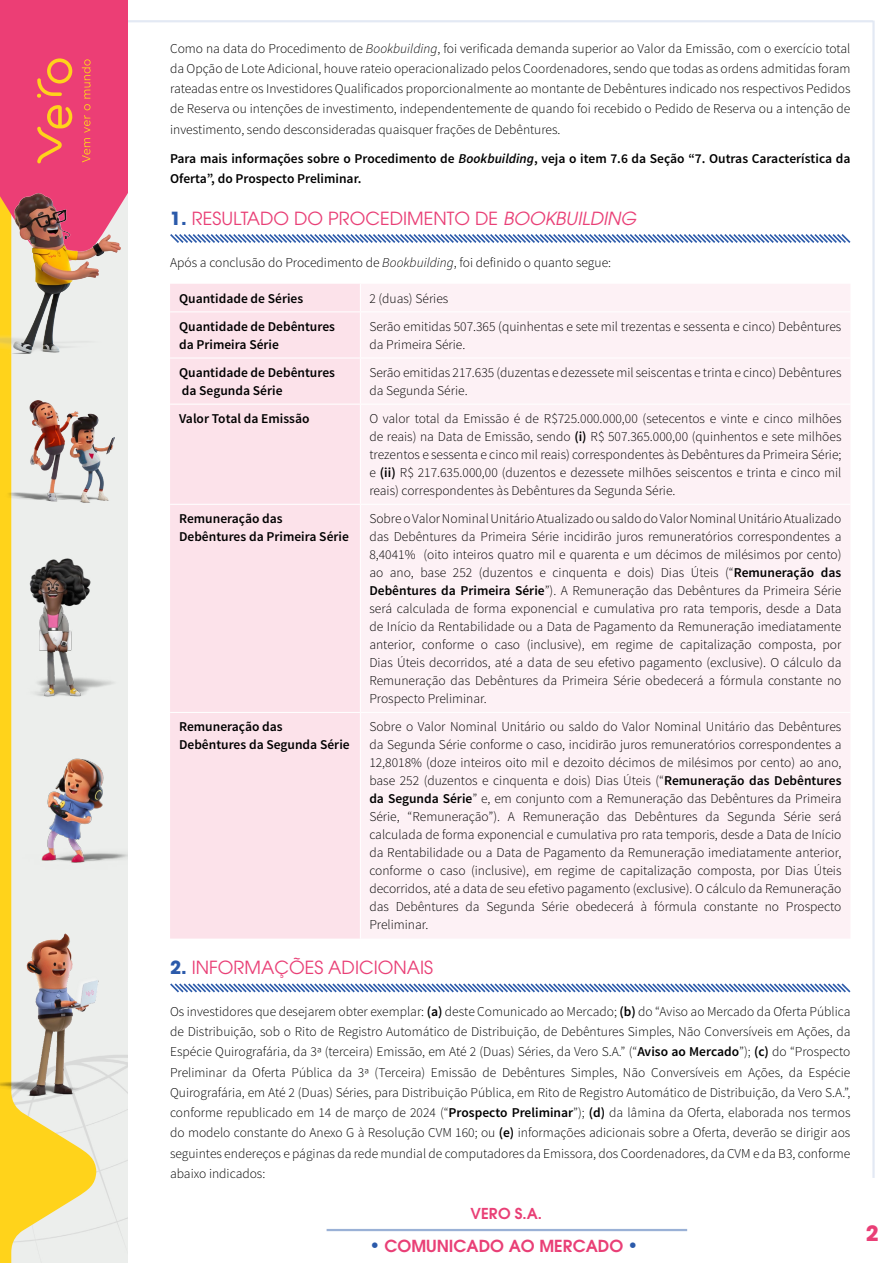
<style>
.page{position:relative;width:893px;height:1263px;background:#fff}
.page>*{position:absolute;margin:0;border:0;box-sizing:border-box;transform-origin:0 0}
.t1{font:700 21px "ITC Avant Garde Pro";color:#e93f76}
.t2{font:18px "ITC Avant Garde Pro";color:#e93f76}
.t3{font:600 16.5px "ITC Avant Garde Pro";color:#e93f76}
.t4{font:600 15px "ITC Avant Garde Pro";color:#e93f76}
.t5{font:300 13.5px/18px "Source Sans Pro";color:#000;text-align:justify}
.t6{font:600 13.5px/18px "Source Sans Pro";color:#000}
.s1{font-style:italic}
.s2{font-weight:700;color:#2b5aaa}
.s3{font-weight:600}
.s4{font-size:18px;color:#2b5aaa}
</style>
<div class="page">
<hr style="left:872px;top:21px;width:3px;height:1157px;background:#d5deee">
<hr style="left:327px;top:1229px;width:360px;height:2px;background:#6487c1">
<hr style="left:61px;top:20px;width:812px;height:2px;background:#d5deee">
<div style="left:0;top:0;width:128px;height:1263px;background:#eceeec"></div>
<img style="left:96px;top:1055px;width:32px;height:175px">
<svg style="left:0;top:358px;width:96px;height:905px"></svg>
<svg style="left:0;top:0;width:128px;height:250px;background:#ec4673"></svg>
<img style="left:5px;top:400px;width:110px;height:108px">
<img style="left:18px;top:554px;width:95px;height:149px">
<img style="left:17px;top:736px;width:111px;height:137px">
<img style="left:0;top:194px;width:120px;height:164px">
<img style="left:0;top:932px;width:106px;height:169px">
<svg style="left:170px;top:234px;width:681px;height:9px"></svg>
<svg style="left:170px;top:983px;width:681px;height:10px"></svg>
<div style="left:170px;top:284px;width:190px;height:654px;background:#fce2ea"></div>
<div style="left:361px;top:284px;width:489px;height:654px;background:#fdf1f5"></div>
<hr style="left:170px;top:311px;width:190px;height:1px;background:#fff">
<hr style="left:360px;top:311px;width:490px;height:1px;background:#fff">
<hr style="left:170px;top:357px;width:190px;height:1px;background:#fff">
<hr style="left:360px;top:357px;width:490px;height:1px;background:#fff">
<hr style="left:170px;top:404px;width:190px;height:1px;background:#fff">
<hr style="left:360px;top:404px;width:490px;height:1px;background:#fff">
<hr style="left:170px;top:504px;width:190px;height:1px;background:#fff">
<hr style="left:360px;top:504px;width:490px;height:1px;background:#fff">
<hr style="left:170px;top:712px;width:190px;height:1px;background:#fff">
<hr style="left:360px;top:712px;width:490px;height:1px;background:#fff">
<p class="t5" style="left:170px;top:38px;width:682px;line-height:20.2px">Como na data do Procedimento de <span class="s1">Bookbuilding</span>, foi verificada demanda superior ao Valor da Emissão, com o exercício total da Opção de Lote Adicional, houve rateio operacionalizado pelos Coordenadores, sendo que todas as ordens admitidas foram rateadas entre os Investidores Qualificados proporcionalmente ao montante de Debêntures indicado nos respectivos Pedidos de Reserva ou intenções de investimento, independentemente de quando foi recebido o Pedido de Reserva ou a intenção de investimento, sendo desconsideradas quaisquer frações de Debêntures.</p>
<p class="t6" style="left:170px;top:149px;width:682px;line-height:20.2px">Para mais informações sobre o Procedimento de <span class="s1">Bookbuilding</span>, veja o item 7.6 da Seção “7. Outras Característica da<br>Oferta”, do Prospecto Preliminar.</p>
<h2 class="t2" style="left:170px;top:207px;width:468px"><span class="s2">1.</span> RESULTADO DO PROCEDIMENTO DE <span class="s1">BOOKBUILDING</span></h2>
<p class="t5" style="left:170px;top:253px;width:443px">Após a conclusão do Procedimento de <span class="s1">Bookbuilding</span>, foi definido o quanto segue:</p>
<p class="t6" style="left:179px;top:290px;width:126px">Quantidade de Séries</p>
<p class="t5" style="left:369px;top:289px;width:80px">2 (duas) Séries</p>
<p class="t6" style="left:179px;top:318px;width:157px">Quantidade de Debêntures da Primeira Série</p>
<p class="t5" style="left:369px;top:318px;width:473px">Serão emitidas 507.365 (quinhentas e sete mil trezentas e sessenta e cinco) Debêntures da Primeira Série.</p>
<p class="t6" style="left:179px;top:364px;width:157px">Quantidade de Debêntures da Segunda Série</p>
<p class="t5" style="left:369px;top:364px;width:474px">Serão emitidas 217.635 (duzentas e dezessete mil seiscentas e trinta e cinco) Debêntures da Segunda Série.</p>
<p class="t6" style="left:179px;top:410px;width:132px">Valor Total da Emissão</p>
<p class="t5" style="left:369px;top:410px;width:474px">O valor total da Emissão é de R$725.000.000,00 (setecentos e vinte e cinco milhões de reais) na Data de Emissão, sendo <span class="s3">(i)</span> R$ 507.365.000,00 (quinhentos e sete milhões trezentos e sessenta e cinco mil reais) correspondentes às Debêntures da Primeira Série; e <span class="s3">(ii)</span> R$ 217.635.000,00 (duzentos e dezessete milhões seiscentos e trinta e cinco mil reais) correspondentes às Debêntures da Segunda Série.</p>
<p class="t6" style="left:179px;top:510px;width:171px">Remuneração das<br>Debêntures da Primeira Série</p>
<p class="t5" style="left:369px;top:510px;width:474px">Sobre o Valor Nominal Unitário Atualizado ou saldo do Valor Nominal Unitário Atualizado das Debêntures da Primeira Série incidirão juros remuneratórios correspondentes a 8,4041% (oito inteiros quatro mil e quarenta e um décimos de milésimos por cento) ao ano, base 252 (duzentos e cinquenta e dois) Dias Úteis (“<span class="s3">Remuneração das Debêntures da Primeira Série</span>”). A Remuneração das Debêntures da Primeira Série será calculada de forma exponencial e cumulativa pro rata temporis, desde a Data de Início da Rentabilidade ou a Data de Pagamento da Remuneração imediatamente anterior, conforme o caso (inclusive), em regime de capitalização composta, por Dias Úteis decorridos, até a data de seu efetivo pagamento (exclusive). O cálculo da Remuneração das Debêntures da Primeira Série obedecerá a fórmula constante no Prospecto Preliminar.</p>
<p class="t6" style="left:179px;top:718px;width:172px">Remuneração das<br>Debêntures da Segunda Série</p>
<p class="t5" style="left:369px;top:718px;width:474px">Sobre o Valor Nominal Unitário ou saldo do Valor Nominal Unitário das Debêntures da Segunda Série conforme o caso, incidirão juros remuneratórios correspondentes a 12,8018% (doze inteiros oito mil e dezoito décimos de milésimos por cento) ao ano, base 252 (duzentos e cinquenta e dois) Dias Úteis (“<span class="s3">Remuneração das Debêntures da Segunda Série</span>” e, em conjunto com a Remuneração das Debêntures da Primeira Série, “Remuneração”). A Remuneração das Debêntures da Segunda Série será calculada de forma exponencial e cumulativa pro rata temporis, desde a Data de Início da Rentabilidade ou a Data de Pagamento da Remuneração imediatamente anterior, conforme o caso (inclusive), em regime de capitalização composta, por Dias Úteis decorridos, até a data de seu efetivo pagamento (exclusive). O cálculo da Remuneração das Debêntures da Segunda Série obedecerá à fórmula constante no Prospecto Preliminar.</p>
<h2 class="t2" style="left:170px;top:957px;width:264px"><span class="s2">2.</span> INFORMAÇÕES ADICIONAIS</h2>
<p class="t5" style="left:170px;top:1001px;width:682px;line-height:20.2px">Os investidores que desejarem obter exemplar: <span class="s3">(a)</span> deste Comunicado ao Mercado; <span class="s3">(b)</span> do “Aviso ao Mercado da Oferta Pública de Distribuição, sob o Rito de Registro Automático de Distribuição, de Debêntures Simples, Não Conversíveis em Ações, da Espécie Quirografária, da 3ª (terceira) Emissão, em Até 2 (Duas) Séries, da Vero S.A.” (“<span class="s3">Aviso ao Mercado</span>”); <span class="s3">(c)</span> do “Prospecto Preliminar da Oferta Pública da 3ª (Terceira) Emissão de Debêntures Simples, Não Conversíveis em Ações, da Espécie Quirografária, em Até 2 (Duas) Séries, para Distribuição Pública, em Rito de Registro Automático de Distribuição, da Vero S.A.”, conforme republicado em 14 de março de 2024 (“<span class="s3">Prospecto Preliminar</span>”); <span class="s3">(d)</span> da lâmina da Oferta, elaborada nos termos do modelo constante do Anexo G à Resolução CVM 160; ou <span class="s3">(e)</span> informações adicionais sobre a Oferta, deverão se dirigir aos seguintes endereços e páginas da rede mundial de computadores da Emissora, dos Coordenadores, da CVM e da B3, conforme abaixo indicados:</p>
<p class="t4" style="left:471px;top:1203px;width:73px">VERO S.A.</p>
<p class="t3" style="left:369px;top:1235px;width:270px"><span class="s4">•</span> COMUNICADO AO MERCADO <span class="s4">•</span></p>
<h1 class="t1" style="left:866px;top:1219px;width:14px">2</h1>
</div>
